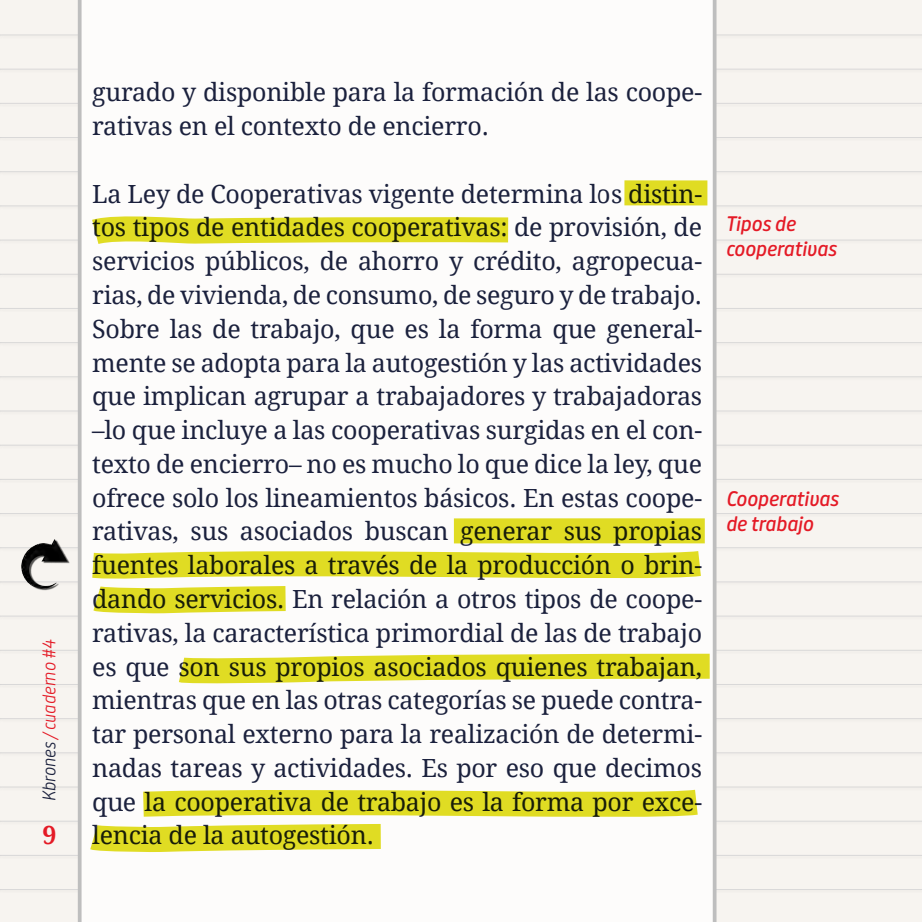
<style>
.page{position:relative;width:922px;height:922px;background:#fff}
.page>*{position:absolute;margin:0;border:0;box-sizing:border-box;transform-origin:0 0}
.BASE_TEXTO{font:25px/33.8px "Droid Serif";letter-spacing:-.01em;color:#1b213d}
.t1{font:700 25px "Droid Serif";color:#e41a26}
.Testos_MARGEN{font:italic 20px/25px "Puffin Display Soft Medm";letter-spacing:-.01em;color:#e41a26}
.t2{font:italic 300 17.5px "Puffin Display Soft";letter-spacing:-.01em;color:#e41a26}
.s1{color:#1b213d}
</style>
<div class="page">
<div style="left:0;top:0;width:921px;height:921px;background:#f7f4f0"></div>
<div style="left:0;top:204px;width:921px;height:5px;background:#e8e6e4"></div>
<hr style="left:0;top:205px;width:921px;height:1px;background:#d9d8d8">
<div style="left:0;top:272px;width:921px;height:6px;background:#f2efeb"></div>
<hr style="left:0;top:274px;width:921px;height:1px;background:#d9d8d8">
<div style="left:0;top:136px;width:921px;height:5px;background:#f2efeb"></div>
<hr style="left:0;top:137px;width:921px;height:1px;background:#d9d8d8">
<div style="left:0;top:477px;width:921px;height:6px;background:#f3f0ec"></div>
<hr style="left:0;top:479px;width:921px;height:1px;background:#d9d8d8">
<div style="left:0;top:546px;width:921px;height:5px;background:#eceae7"></div>
<hr style="left:0;top:547px;width:921px;height:1px;background:#d9d8d8">
<div style="left:0;top:614px;width:921px;height:5px;background:#000;opacity:.1"></div>
<hr style="left:0;top:615px;width:921px;height:1px;background:#d9d8d8">
<div style="left:0;top:341px;width:921px;height:5px;background:#efece9"></div>
<hr style="left:0;top:342px;width:921px;height:1px;background:#d9d8d8">
<div style="left:0;top:409px;width:921px;height:5px;background:#e6e4e2"></div>
<hr style="left:0;top:410px;width:921px;height:1px;background:#d9d8d8">
<div style="left:0;top:750px;width:921px;height:6px;background:#f2efeb"></div>
<hr style="left:0;top:752px;width:921px;height:1px;background:#d9d8d8">
<div style="left:0;top:819px;width:921px;height:5px;background:#000;opacity:.1"></div>
<hr style="left:0;top:820px;width:921px;height:1px;background:#d9d8d8">
<div style="left:0;top:682px;width:921px;height:6px;background:#000;opacity:.1"></div>
<hr style="left:0;top:683px;width:921px;height:1px;background:#d9d8d8">
<div style="left:0;top:887px;width:921px;height:5px;background:#000;opacity:.1"></div>
<hr style="left:0;top:888px;width:921px;height:1px;background:#d9d8d8">
<div style="left:0;top:67px;width:921px;height:6px;background:#f2efeb"></div>
<hr style="left:0;top:69px;width:921px;height:1px;background:#d9d8d8">
<div style="left:0;top:170px;width:921px;height:5px;background:#edeae7"></div>
<hr style="left:0;top:171px;width:921px;height:1px;background:#d9d8d8">
<div style="left:0;top:238px;width:921px;height:6px;background:#000;opacity:.1"></div>
<hr style="left:0;top:239px;width:921px;height:1px;background:#d9d8d8">
<div style="left:0;top:306px;width:921px;height:6px;background:#f3f0ec"></div>
<hr style="left:0;top:308px;width:921px;height:1px;background:#d9d8d8">
<div style="left:0;top:101px;width:921px;height:6px;background:#f2efec"></div>
<hr style="left:0;top:103px;width:921px;height:1px;background:#d9d8d8">
<div style="left:0;top:511px;width:921px;height:6px;background:#f2efeb"></div>
<hr style="left:0;top:513px;width:921px;height:1px;background:#d9d8d8">
<div style="left:0;top:580px;width:921px;height:5px;background:#e8e5e3"></div>
<hr style="left:0;top:581px;width:921px;height:1px;background:#d9d8d8">
<div style="left:0;top:375px;width:921px;height:5px;background:#eae8e5"></div>
<hr style="left:0;top:376px;width:921px;height:1px;background:#d9d8d8">
<div style="left:0;top:443px;width:921px;height:5px;background:#000;opacity:.1"></div>
<hr style="left:0;top:444px;width:921px;height:1px;background:#d9d8d8">
<div style="left:0;top:716px;width:921px;height:6px;background:#f2efeb"></div>
<hr style="left:0;top:718px;width:921px;height:1px;background:#d9d8d8">
<div style="left:0;top:785px;width:921px;height:5px;background:#000;opacity:.1"></div>
<hr style="left:0;top:786px;width:921px;height:1px;background:#d9d8d8">
<div style="left:0;top:853px;width:921px;height:5px;background:#000;opacity:.1"></div>
<hr style="left:0;top:854px;width:921px;height:1px;background:#d9d8d8">
<div style="left:0;top:648px;width:921px;height:5px;background:#000;opacity:.1"></div>
<hr style="left:0;top:649px;width:921px;height:1px;background:#d9d8d8">
<div style="left:0;top:33px;width:921px;height:6px;background:#f2efeb"></div>
<hr style="left:0;top:35px;width:921px;height:1px;background:#d9d8d8">
<div style="left:78px;top:0;width:638px;height:921px;background:#fdfcfb"></div>
<svg style="left:0;top:614px;width:3px;height:5px"></svg>
<svg style="left:0;top:409px;width:3px;height:5px"></svg>
<svg style="left:0;top:819px;width:3px;height:5px"></svg>
<svg style="left:0;top:682px;width:3px;height:6px"></svg>
<svg style="left:0;top:887px;width:3px;height:5px"></svg>
<svg style="left:0;top:238px;width:3px;height:6px"></svg>
<svg style="left:0;top:443px;width:3px;height:5px"></svg>
<svg style="left:0;top:785px;width:3px;height:5px"></svg>
<svg style="left:0;top:853px;width:3px;height:5px"></svg>
<svg style="left:0;top:648px;width:3px;height:5px"></svg>
<img style="left:19px;top:539px;width:52px;height:51px">
<svg style="left:89px;top:214px;width:421px;height:32px"></svg>
<svg style="left:621px;top:178px;width:88px;height:30px;background:#e6e251"></svg>
<svg style="left:89px;top:515px;width:618px;height:100px"></svg>
<svg style="left:174px;top:651px;width:538px;height:34px"></svg>
<svg style="left:86px;top:787px;width:614px;height:67px"></svg>
<p class="t2" style="left:39px;top:801px;width:164px;rotate:-90deg"><span class="s1">Kbrones</span> / cuaderno #4</p>
<p class="t1" style="left:43px;top:817px;width:15px">9</p>
<p class="BASE_TEXTO" style="left:92px;top:75px;width:611px">gurado y disponible para la formación de las coope&shy;rativas en el contexto de encierro.</p>
<p class="BASE_TEXTO" style="left:92px;top:176px;width:611px;text-align:justify">La Ley de Cooperativas vigente determina los distin&shy;tos tipos de entidades cooperativas: de provisión, de servicios públicos, de ahorro y crédito, agropecua&shy;rias, de vivienda, de consumo, de seguro y de trabajo.<br>Sobre las de trabajo, que es la forma que general&shy;mente se adopta para la autogestión y las actividades que implican agrupar a trabajadores y trabajadoras –lo que incluye a las cooperativas surgidas en el con&shy;texto de encierro– no es mucho lo que dice la ley, que ofrece solo los lineamientos básicos. En estas coope&shy;rativas, sus asociados buscan generar sus propias fuentes laborales a través de la producción o brin&shy;dando servicios. En relación a otros tipos de coope&shy;rativas, la característica primordial de las de trabajo es que son sus propios asociados quienes trabajan, mientras que en las otras categorías se puede contra&shy;tar personal externo para la realización de determi&shy;nadas tareas y actividades. Es por eso que decimos que la cooperativa de trabajo es la forma por exce&shy;lencia de la autogestión.</p>
<p class="Testos_MARGEN" style="left:726px;top:211px;width:112px">Tipos de cooperativas</p>
<p class="Testos_MARGEN" style="left:726px;top:486px;width:114px">Cooperativas</p>
<p class="Testos_MARGEN" style="left:726px;top:511px;width:89px">de trabajo</p>
</div>
